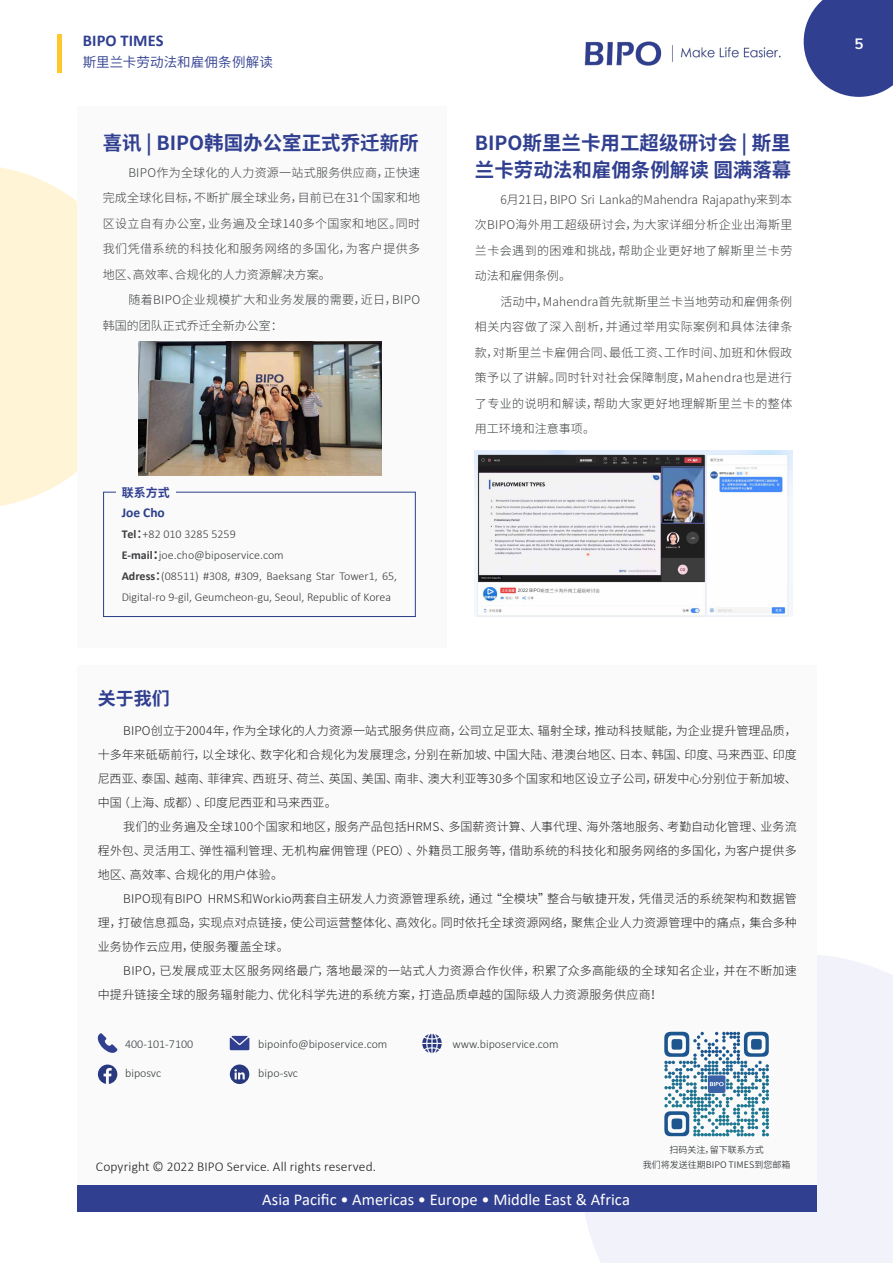
<style>
.page{position:relative;width:893px;height:1263px;background:#fff}
.page>*{position:absolute;margin:0;border:0;box-sizing:border-box;transform-origin:0 0}
.t1{font:700 19.5px/27px "Source Han Sans CN";color:#303f90}
.t2{font:700 18px "Source Han Sans CN";color:#303f90}
.Body_Copy{font:16.5px "Calibri";color:#fff}
.t3{font:700 16.5px "Calibri";letter-spacing:.005em;color:#303f90}
.t4{font:700 15px "Nunito Sans";color:#fff}
.Body_Copy-2{font:300 13.5px "Calibri";letter-spacing:.01em;color:#231f20}
.t5{font:13.5px "Source Han Sans CN";letter-spacing:.005em;color:#303f90}
.t6{font:700 13.5px "Calibri";color:#2b3e89}
.Body_Copy-3{font:300 12px/24px "Source Han Sans CN";letter-spacing:.015em;color:#231f20;text-align:justify}
.t7{font:300 12px/25.5px "Source Han Sans CN";letter-spacing:.03em;color:#3c3e40;text-align:justify}
.t8{font:300 12px/21px "Calibri";color:#3c3e40}
.t9{font:300 12px "Calibri";color:#3c4143}
.t10{font:300 12px "Calibri";color:#3d4143}
.t11{font:300 12px "Calibri";color:#3b4042}
.t12{font:700 12px "Source Han Sans CN";color:#303f90}
.t13{font:9px "Source Han Sans CN";color:#3e4143}
.s1{font-weight:700}
.s2{font-family:"Source Han Sans CN";font-weight:500}
.s3{font-family:"Source Han Sans CN";font-weight:700}
</style>
<div class="page">
<img style="left:584px;top:41px;width:197px;height:25px">
<svg style="left:804px;top:0;width:89px;height:97px;background:#48559c"></svg>
<div style="left:57px;top:34px;width:5px;height:38px;background:#ffc72c"></div>
<svg style="left:0;top:167px;width:77px;height:339px;background:#fff4d8"></svg>
<div style="left:585px;top:955px;width:308px;height:308px;background:#f2f2fa"></div>
<img style="left:475px;top:450px;width:317px;height:167px">
<div style="left:77px;top:106px;width:369px;height:541px;background:#fafafa"></div>
<div style="left:103px;top:492px;width:313px;height:125px;border:1px solid #2b3e89"></div>
<div style="left:116px;top:483px;width:59px;height:17px;background:#fafafa"></div>
<img style="left:138px;top:342px;width:244px;height:133px">
<div style="left:77px;top:665px;width:739px;height:547px;background:#fafafa"></div>
<div style="left:77px;top:1185px;width:739px;height:27px;background:#303f90"></div>
<svg style="left:664px;top:1031px;width:105px;height:106px"></svg>
<svg style="left:230px;top:1064px;width:19px;height:20px"></svg>
<svg style="left:98px;top:1064px;width:19px;height:20px"></svg>
<svg style="left:422px;top:1034px;width:20px;height:19px"></svg>
<svg style="left:98px;top:1033px;width:20px;height:20px"></svg>
<svg style="left:230px;top:1036px;width:19px;height:14px"></svg>
<h3 class="t3" style="left:83px;top:31px;width:82px">BIPO TIMES</h3>
<p class="t4" style="left:854px;top:33px;width:10px">5</p>
<p class="t5" style="left:83px;top:55px;width:191px">斯里兰卡劳动法和雇佣条例解读</p>
<p class="t1" style="left:103px;top:129px;width:317px">喜讯 | BIPO韩国办公室正式乔迁新所</p>
<p class="t7" style="left:103px;top:160px;width:319px;text-indent:26px">BIPO作为全球化的人力资源一站式服务供应商，正快速完成全球化目标，不断扩展全球业务，目前已在31个国家和地区设立自有办公室，业务遍及全球140多个国家和地区。同时我们凭借系统的科技化和服务网络的多国化，为客户提供多地区、高效率、合规化的人力资源解决方案。</p>
<p class="t7" style="left:103px;top:287px;width:319px;text-indent:26px">随着BIPO企业规模扩大和业务发展的需要，近日，BIPO韩国的团队正式乔迁全新办公室：</p>
<p class="t12" style="left:122px;top:485px;width:49px">联系方式</p>
<p class="t6" style="left:122px;top:504px;width:45px">Joe Cho</p>
<p class="t8" style="left:122px;top:524px;width:116px"><span class="s1">Tel</span><span class="s2">：</span>+82 010 3285 5259</p>
<p class="t8" style="left:122px;top:545px;width:164px"><span class="s1">E-mail</span><span class="s3">：</span>joe.cho@biposervice.com</p>
<p class="t8" style="left:122px;top:566px;width:277px"><span class="s1">Adress</span><span class="s2">：</span>(08511) #308, #309, Baeksang Star Tower1, 65,<br>Digital-ro 9-gil, Geumcheon-gu, Seoul, Republic of Korea</p>
<p class="t2" style="left:98px;top:688px;width:73px">关于我们</p>
<p class="t1" style="left:475px;top:129px;width:318px">BIPO斯里兰卡用工超级研讨会 | 斯里兰卡劳动法和雇佣条例解读圆满落幕</p>
<p class="t7" style="left:475px;top:187px;width:319px;text-indent:26px">6月21日，BIPO Sri Lanka的Mahendra Rajapathy来到本次BIPO海外用工超级研讨会，为大家详细分析企业出海斯里兰卡会遇到的困难和挑战，帮助企业更好地了解斯里兰卡劳动法和雇佣条例。</p>
<p class="t7" style="left:475px;top:289px;width:319px;text-indent:26px">活动中，Mahendra首先就斯里兰卡当地劳动和雇佣条例相关内容做了深入剖析，并通过举用实际案例和具体法律条款，对斯里兰卡雇佣合同、最低工资、工作时间、加班和休假政策予以了讲解。同时针对社会保障制度，Mahendra也是进行了专业的说明和解读，帮助大家更好地理解斯里兰卡的整体用工环境和注意事项。</p>
<p class="Body_Copy-3" style="left:98px;top:719px;width:700px;text-indent:26px">BIPO创立于2004年，作为全球化的人力资源一站式服务供应商，公司立足亚太、辐射全球，推动科技赋能，为企业提升管理品质，十多年来砥砺前行，以全球化、数字化和合规化为发展理念，分别在新加坡、中国大陆、港澳台地区、日本、韩国、印度、马来西亚、印度尼西亚、泰国、越南、菲律宾、西班牙、荷兰、英国、美国、南非、澳大利亚等30多个国家和地区设立子公司，研发中心分别位于新加坡、中国（上海、成都）、印度尼西亚和马来西亚。</p>
<p class="Body_Copy-3" style="left:98px;top:815px;width:700px;text-indent:26px">我们的业务遍及全球100个国家和地区，服务产品包括HRMS、多国薪资计算、人事代理、海外落地服务、考勤自动化管理、业务流程外包、灵活用工、弹性福利管理、无机构雇佣管理（PEO）、外籍员工服务等，借助系统的科技化和服务网络的多国化，为客户提供多地区、高效率、合规化的用户体验。</p>
<p class="Body_Copy-3" style="left:98px;top:887px;width:700px;text-indent:26px">BIPO现有BIPO HRMS和Workio两套自主研发人力资源管理系统，通过“全模块”整合与敏捷开发，凭借灵活的系统架构和数据管理，打破信息孤岛，实现点对点链接，使公司运营整体化、高效化。同时依托全球资源网络，聚焦企业人力资源管理中的痛点，集合多种业务协作云应用，使服务覆盖全球。</p>
<p class="Body_Copy-3" style="left:98px;top:959px;width:700px;text-indent:26px">BIPO，已发展成亚太区服务网络最广，落地最深的一站式人力资源合作伙伴，积累了众多高能级的全球知名企业，并在不断加速中提升链接全球的服务辐射能力、优化科学先进的系统方案，打造品质卓越的国际级人力资源服务供应商！</p>
<p class="t9" style="left:125px;top:1036px;width:70px">400-101-7100</p>
<p class="t9" style="left:258px;top:1036px;width:131px">bipoinfo@biposervice.com</p>
<p class="t10" style="left:452px;top:1036px;width:108px">www.biposervice.com</p>
<p class="t11" style="left:125px;top:1066px;width:38px">biposvc</p>
<p class="t11" style="left:258px;top:1066px;width:41px">bipo-svc</p>
<p class="t13" style="left:669px;top:1144px;width:96px">扫码关注，留下联系方式</p>
<p class="Body_Copy-2" style="left:96px;top:1158px;width:282px">Copyright © 2022 BIPO Service. All rights reserved.</p>
<p class="t13" style="left:643px;top:1159px;width:149px">我们将发送往期BIPO TIMES到您邮箱</p>
<p class="Body_Copy" style="left:262px;top:1188px;width:369px">Asia Pacific • Americas • Europe • Middle East &amp; Africa</p>
</div>
